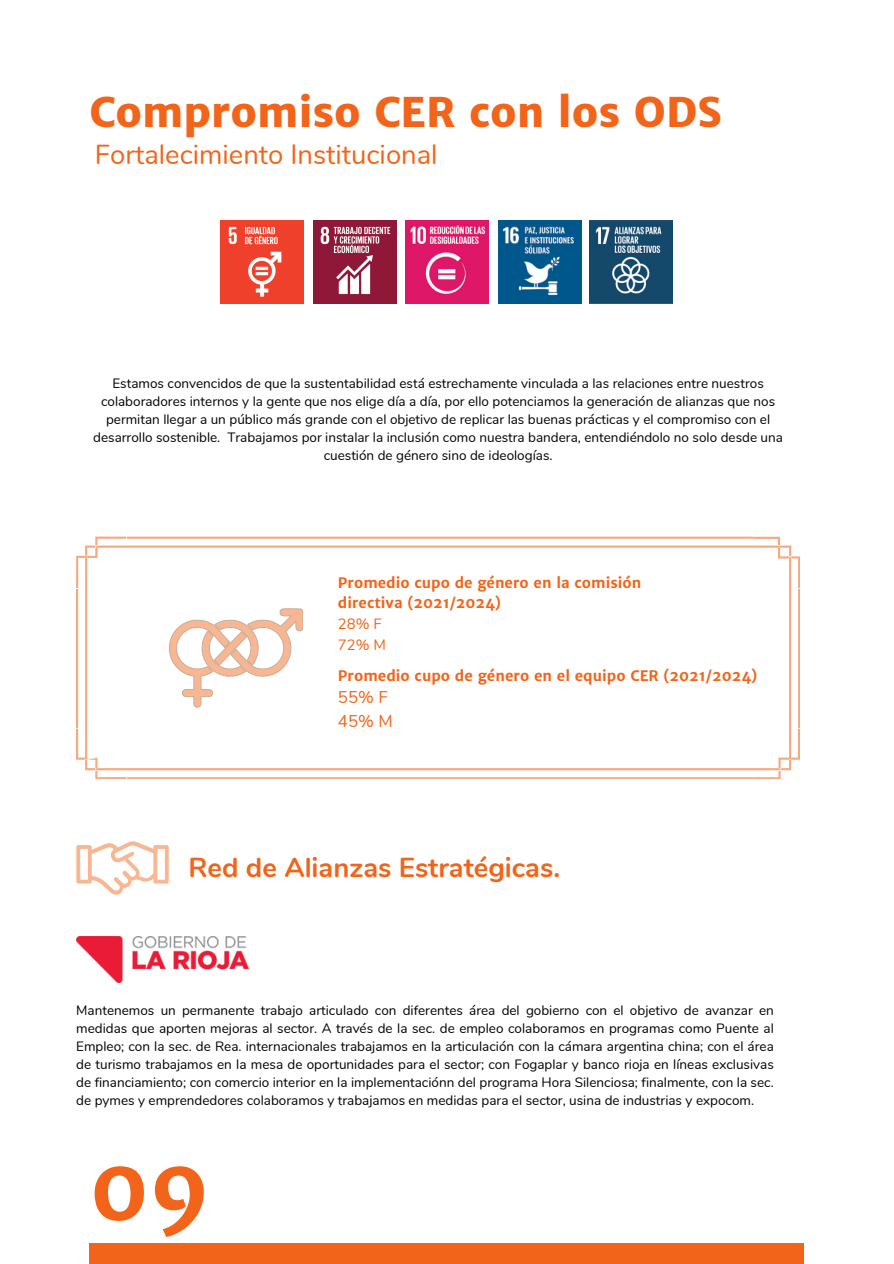
<style>
.page{position:relative;width:894px;height:1264px;background:#fff}
.page>*{position:absolute;margin:0;border:0;box-sizing:border-box;transform-origin:0 0}
.t1{font:700 86.85px "Merriweather Sans";color:#f26419}
.t2{font:800 40.95px "Merriweather Sans";color:#f26419}
.t3{font:27.45px "Nunito";color:#f26419}
.t4{font:700 27.45px "Nunito";color:#f26419}
.t5{font:16.95px/23.7px "Nunito";color:#f26419}
.t6{font:14.85px/20.7px "Nunito";color:#f26419}
.t7{font:700 14.55px/20.2px "Merriweather Sans";color:#f26419}
.t8{font:13.5px/18px "Nunito";color:#000;text-align:center}
</style>
<div class="page">
<div style="left:89px;top:1243px;width:715px;height:20px;background:#f26419"></div>
<img style="left:220px;top:220px;width:83px;height:84px">
<img style="left:313px;top:220px;width:83px;height:84px">
<img style="left:405px;top:220px;width:83px;height:84px">
<img style="left:498px;top:220px;width:83px;height:84px">
<img style="left:589px;top:220px;width:83px;height:84px">
<svg style="left:76px;top:536px;width:723px;height:243px"></svg>
<svg style="left:169px;top:608px;width:134px;height:99px"></svg>
<svg style="left:76px;top:841px;width:92px;height:53px"></svg>
<img style="left:76px;top:936px;width:172px;height:46px">
<p class="t2" style="left:89px;top:86px;width:634px">Compromiso CER con los ODS</p>
<p class="t3" style="left:95px;top:136px;width:344px">Fortalecimiento Institucional</p>
<p class="t8" style="left:93px;top:374px;width:691px">Estamos convencidos de que la sustentabilidad está estrechamente vinculada a las relaciones entre nuestros colaboradores internos y la gente que nos elige día a día, por ello potenciamos la generación de alianzas que nos permitan llegar a un público más grande con el objetivo de replicar las buenas prácticas y el compromiso con el desarrollo sostenible. Trabajamos por instalar la inclusión como nuestra bandera, entendiéndolo no solo desde una cuestión de género sino de ideologías.</p>
<h4 class="t7" style="left:338px;top:572px;width:305px">Promedio cupo de género en la comisión directiva (2021/2024)</h4>
<h6 class="t6" style="left:338px;top:614px;width:49px">28% F<br>72% M</h6>
<h6 class="t7" style="left:338px;top:666px;width:421px">Promedio cupo de género en el equipo CER (2021/2024)</h6>
<p class="t5" style="left:338px;top:686px;width:56px">55% F<br>45% M</p>
<h2 class="t4" style="left:188px;top:849px;width:373px">Red de Alianzas Estratégicas.</h2>
<p class="t8" style="left:76px;top:1001px;width:698px;text-align:justify">Mantenemos un permanente trabajo articulado con diferentes área del gobierno con el objetivo de avanzar en medidas que aporten mejoras al sector. A través de la sec. de empleo colaboramos en programas como Puente al Empleo; con la sec. de Rea. internacionales trabajamos en la articulación con la cámara argentina china; con el área de turismo trabajamos en la mesa de oportunidades para el sector; con Fogaplar y banco rioja en líneas exclusivas de financiamiento; con comercio interior en la implementaciónn del programa Hora Silenciosa; finalmente, con la sec. de pymes y emprendedores colaboramos y trabajamos en medidas para el sector, usina de industrias y expocom.</p>
<h5 class="t1" style="left:89px;top:1134px;width:122px">09</h5>
</div>
